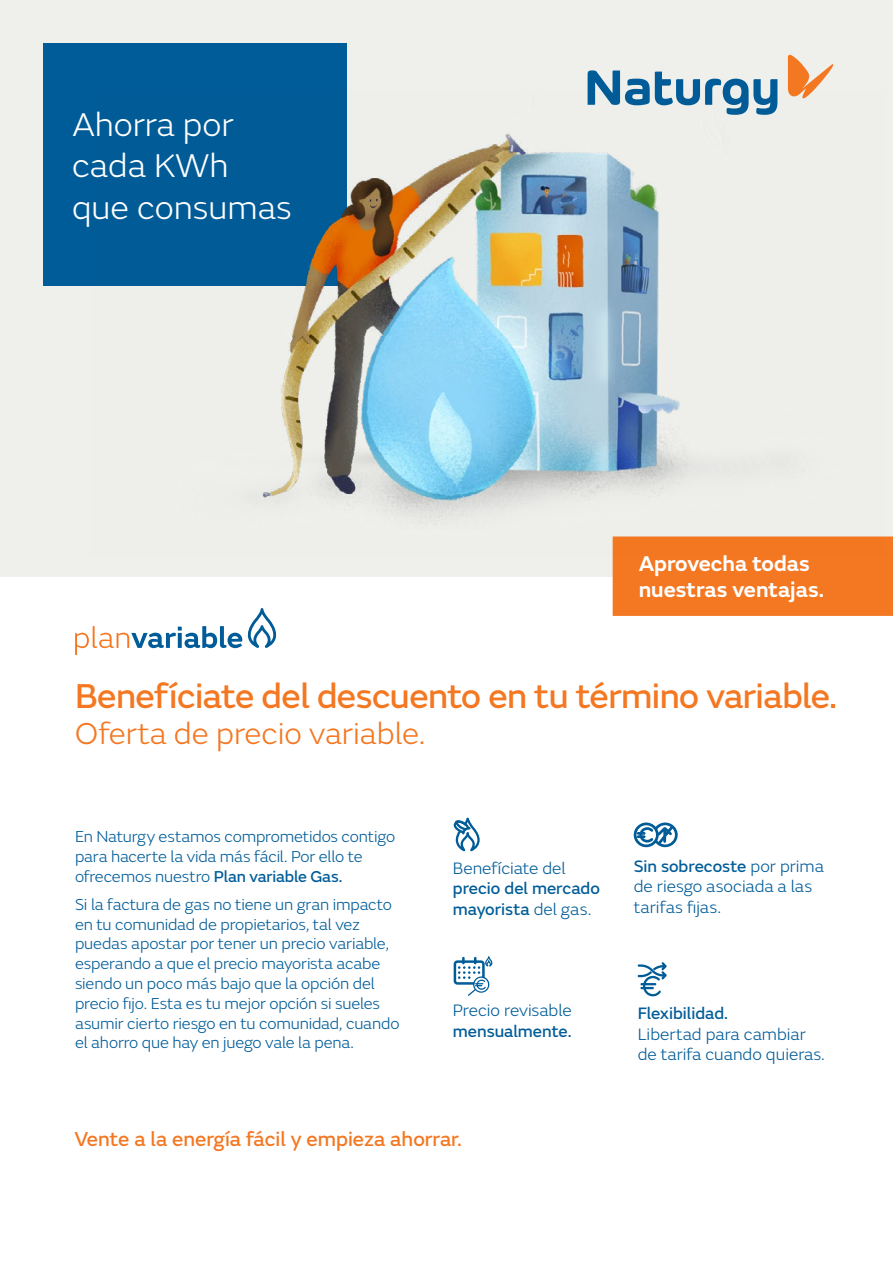
<style>
.page{position:relative;width:893px;height:1263px;background:#fff}
.page>*{position:absolute;margin:0;border:0;box-sizing:border-box;transform-origin:0 0}
.t1{font:36px "FS Emeric Core";letter-spacing:-.015em;color:#f47721}
.t2{font:300 34.35px/41.2px "FS Emeric";color:#fff}
.t3{font:300 31.5px "FS Emeric";color:#f47721}
.t4{font:600 22.35px/25.3px "FS Emeric";color:#fff}
.t5{font:21px "FS Emeric Core";color:#f47721}
.t6{font:300 17.25px/20.7px "FS Emeric";color:#005c98}
.t7{font:17.25px/20.7px "FS Emeric Core";color:#005c98}
.t8{font:300 16.5px/19.8px "FS Emeric";letter-spacing:-.01em;color:#005c98}
.s1{font-family:"FS Emeric Core";font-weight:400}
.s2{font-family:"FS Emeric";font-weight:300}
</style>
<div class="page">
<div style="left:0;top:0;width:893px;height:576px;background:#eff0ec"></div>
<svg style="left:788px;top:55px;width:45px;height:35px"></svg>
<svg style="left:588px;top:70px;width:189px;height:20px"></svg>
<div style="left:44px;top:43px;width:303px;height:243px;background:#005c98"></div>
<div style="left:613px;top:537px;width:279px;height:78px;background:#f47721"></div>
<div style="left:613px;top:536px;width:280px;height:80px;border:2px solid #f47721"></div>
<svg style="left:75px;top:608px;width:202px;height:47px"></svg>
<svg style="left:453px;top:818px;width:27px;height:33px"></svg>
<img style="left:262px;top:90px;width:624px;height:465px">
<svg style="left:634px;top:822px;width:44px;height:25px"></svg>
<svg style="left:454px;top:956px;width:38px;height:40px"></svg>
<svg style="left:638px;top:962px;width:29px;height:34px"></svg>
<h2 class="t2" style="left:72px;top:103px;width:221px">Ahorra por cada KWh que consumas</h2>
<h3 class="t4" style="left:639px;top:550px;width:187px">Aprovecha todas nuestras ventajas.</h3>
<h1 class="t1" style="left:75px;top:670px;width:764px">Benefíciate del descuento en tu término variable.</h1>
<h3 class="t3" style="left:75px;top:712px;width:352px">Oferta de precio variable.</h3>
<p class="t8" style="left:75px;top:826px;width:322px">En Naturgy estamos comprometidos contigo para hacerte la vida más fácil. Por ello te ofrecemos nuestro <span class="s1">Plan variable Gas.</span></p>
<p class="t8" style="left:75px;top:894px;width:326px">Si la factura de gas no tiene un gran impacto en tu comunidad de propietarios, tal vez puedas apostar por tener un precio variable, esperando a que el precio mayorista acabe siendo un poco más bajo que la opción del precio fijo. Esta es tu mejor opción si sueles asumir cierto riesgo en tu comunidad, cuando el ahorro que hay en juego vale la pena.</p>
<p class="t6" style="left:453px;top:857px;width:114px">Benefíciate del</p>
<p class="t7" style="left:453px;top:877px;width:148px">precio del mercado mayorista <span class="s2">del gas.</span></p>
<p class="t6" style="left:453px;top:999px;width:120px">Precio revisable</p>
<p class="t7" style="left:453px;top:1020px;width:120px">mensualmente.</p>
<p class="t5" style="left:74px;top:1123px;width:389px">Vente a la energía fácil y empieza ahorrar.</p>
<p class="t7" style="left:634px;top:855px;width:192px">Sin sobrecoste <span class="s2">por prima</span></p>
<p class="t6" style="left:634px;top:875px;width:180px">de riesgo asociada a las tarifas fijas.</p>
<p class="t7" style="left:638px;top:1002px;width:92px">Flexibilidad.</p>
<p class="t6" style="left:638px;top:1023px;width:189px">Libertad para cambiar de tarifa cuando quieras.</p>
</div>
